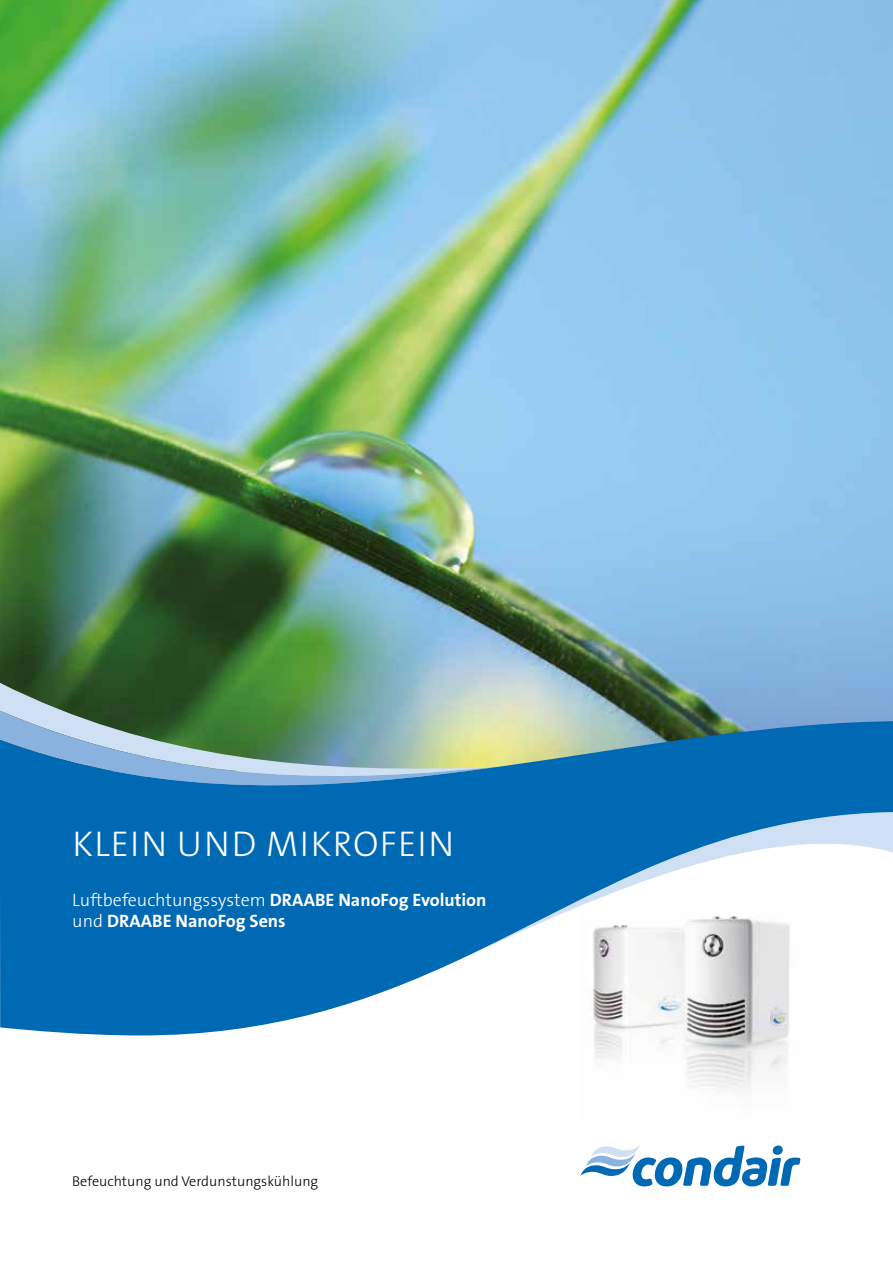
<style>
.page{position:relative;width:893px;height:1263px;background:#fff}
.page>*{position:absolute;margin:0;border:0;box-sizing:border-box;transform-origin:0 0}
.t1{font:300 36px "The Sans B W3";letter-spacing:.035em;color:#fff}
.t2{font:300 18px "The Sans B W3";color:#fff}
.t3{font:700 18px "The Sans B W7";color:#fff}
.t4{font:300 14.25px "The Sans B W3";color:#000}
.s1{font-family:"The Sans B W7";font-weight:700}
.s2{font-family:"The Sans B W3";font-weight:300}
</style>
<div class="page">
<img style="left:594px;top:1035px;width:195px;height:55px">
<img style="left:0;top:0;width:893px;height:721px">
<svg style="left:0;top:683px;width:503px;height:38px;background:#638d69"></svg>
<svg style="left:0;top:711px;width:500px;height:10px;background:#71997c"></svg>
<svg style="left:0;top:721px;width:893px;height:314px;fill:#0069b4"></svg>
<svg style="left:580px;top:1144px;width:220px;height:42px"></svg>
<h1 class="t1" style="left:73px;top:820px;width:383px">KLEIN UND MIKROFEIN</h1>
<p class="t2" style="left:72px;top:889px;width:416px">Luftbefeuchtungssystem <span class="s1">DRAABE NanoFog Evolution</span></p>
<p class="t3" style="left:72px;top:910px;width:215px"><span class="s2">und</span> DRAABE NanoFog Sens</p>
<p class="t4" style="left:72px;top:1172px;width:247px">Befeuchtung und Verdunstungskühlung</p>
</div>
